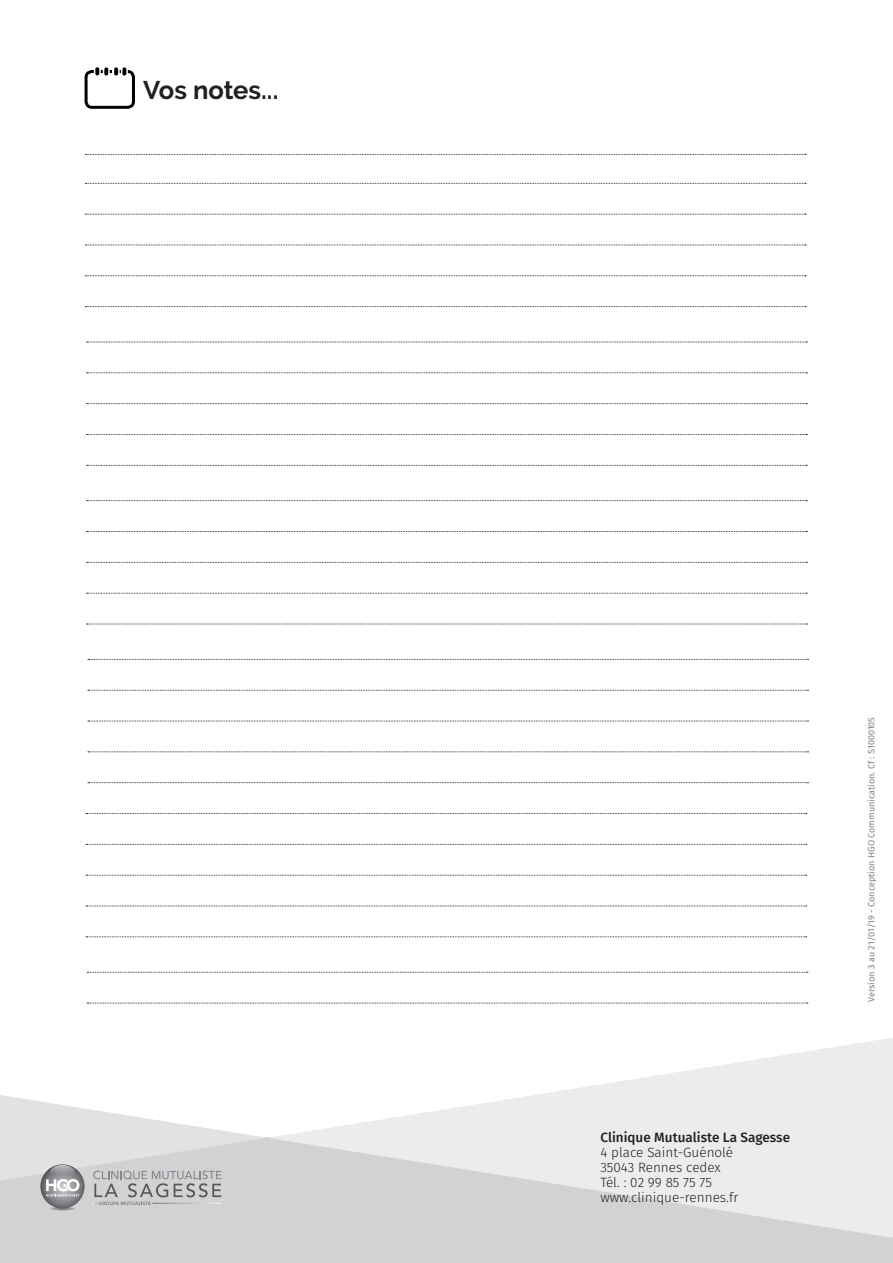
<style>
.page{position:relative;width:893px;height:1263px;background:#fff}
.page>*{position:absolute;margin:0;border:0;box-sizing:border-box;transform-origin:0 0}
.t1{font:700 25.5px "Raleway";letter-spacing:-.005em;color:#231f20}
.t2{font:300 13.5px/15px "Fira Sans";color:#231f20}
.t3{font:500 13.5px "Fira Sans";color:#231f20}
.t4{font:9px "Fira Sans";color:#808285}
</style>
<div class="page">
<div style="left:0;top:1137px;width:893px;height:126px;background:#d1d2d4"></div>
<svg style="left:269px;top:1038px;width:624px;height:200px;fill:#ececee"></svg>
<svg style="left:50px;top:1207px;width:25px;height:4px"></svg>
<div style="left:40px;top:1164px;width:45px;height:44px;background:#6c6d70;border-radius:22px"></div>
<svg style="left:0;top:1095px;width:264px;height:110px"></svg>
<div style="left:85px;top:70px;width:50px;height:39px;border:3px solid #000;border-radius:6px"></div>
<div style="left:112px;top:66px;width:5px;height:9px;border:2px solid #fff;border-radius:2px"></div>
<svg style="left:110px;top:67px;width:11px;height:7px"></svg>
<div style="left:95px;top:67px;width:5px;height:9px;background:#000;border-radius:3px"></div>
<div style="left:94px;top:66px;width:7px;height:11px;border:2px solid #fff;border-radius:3px"></div>
<svg style="left:85px;top:183px;width:721px;height:1px"></svg>
<svg style="left:85px;top:214px;width:721px;height:1px"></svg>
<svg style="left:85px;top:245px;width:721px;height:1px"></svg>
<svg style="left:85px;top:275px;width:721px;height:1px"></svg>
<svg style="left:85px;top:306px;width:721px;height:1px"></svg>
<svg style="left:87px;top:342px;width:720px;height:1px"></svg>
<svg style="left:87px;top:372px;width:720px;height:1px"></svg>
<svg style="left:87px;top:403px;width:720px;height:1px"></svg>
<svg style="left:87px;top:434px;width:720px;height:1px"></svg>
<svg style="left:87px;top:465px;width:720px;height:1px"></svg>
<svg style="left:87px;top:500px;width:720px;height:1px"></svg>
<svg style="left:87px;top:531px;width:720px;height:1px"></svg>
<svg style="left:87px;top:562px;width:720px;height:1px"></svg>
<svg style="left:87px;top:593px;width:720px;height:1px"></svg>
<svg style="left:87px;top:624px;width:720px;height:1px"></svg>
<svg style="left:88px;top:659px;width:720px;height:1px"></svg>
<svg style="left:88px;top:690px;width:720px;height:1px"></svg>
<svg style="left:88px;top:721px;width:720px;height:1px"></svg>
<svg style="left:88px;top:751px;width:720px;height:1px"></svg>
<svg style="left:88px;top:782px;width:720px;height:1px"></svg>
<svg style="left:86px;top:813px;width:721px;height:1px"></svg>
<svg style="left:86px;top:844px;width:721px;height:1px"></svg>
<svg style="left:86px;top:875px;width:721px;height:1px"></svg>
<svg style="left:86px;top:906px;width:721px;height:1px"></svg>
<svg style="left:86px;top:936px;width:721px;height:1px"></svg>
<svg style="left:87px;top:972px;width:721px;height:1px"></svg>
<svg style="left:87px;top:1003px;width:721px;height:1px"></svg>
<svg style="left:85px;top:154px;width:721px;height:1px"></svg>
<div style="left:104px;top:67px;width:5px;height:9px;background:#000;border-radius:3px"></div>
<div style="left:103px;top:66px;width:7px;height:11px;border:2px solid #fff;border-radius:3px"></div>
<div style="left:113px;top:67px;width:6px;height:9px;background:#000;border-radius:3px"></div>
<div style="left:113px;top:66px;width:7px;height:11px;border:2px solid #fff;border-radius:3px"></div>
<div style="left:122px;top:67px;width:5px;height:9px;background:#000;border-radius:3px"></div>
<div style="left:121px;top:66px;width:7px;height:11px;border:2px solid #fff;border-radius:3px"></div>
<p class="t1" style="left:143px;top:75px;width:137px">Vos notes...</p>
<p class="t3" style="left:600px;top:1127px;width:191px">Clinique Mutualiste La Sagesse</p>
<p class="t2" style="left:600px;top:1145px;width:134px">4 place Saint-Guénolé</p>
<p class="t2" style="left:600px;top:1160px;width:122px">35043 Rennes cedex</p>
<p class="t2" style="left:600px;top:1175px;width:139px">Tél. : 02 99 85 75 75 www.clinique-rennes.fr</p>
<p class="t4" style="left:865px;top:1002px;width:286px;rotate:-90deg">Version 3 au 21/01/19 - Conception HGO Communication. Cf : S1000105</p>
</div>
